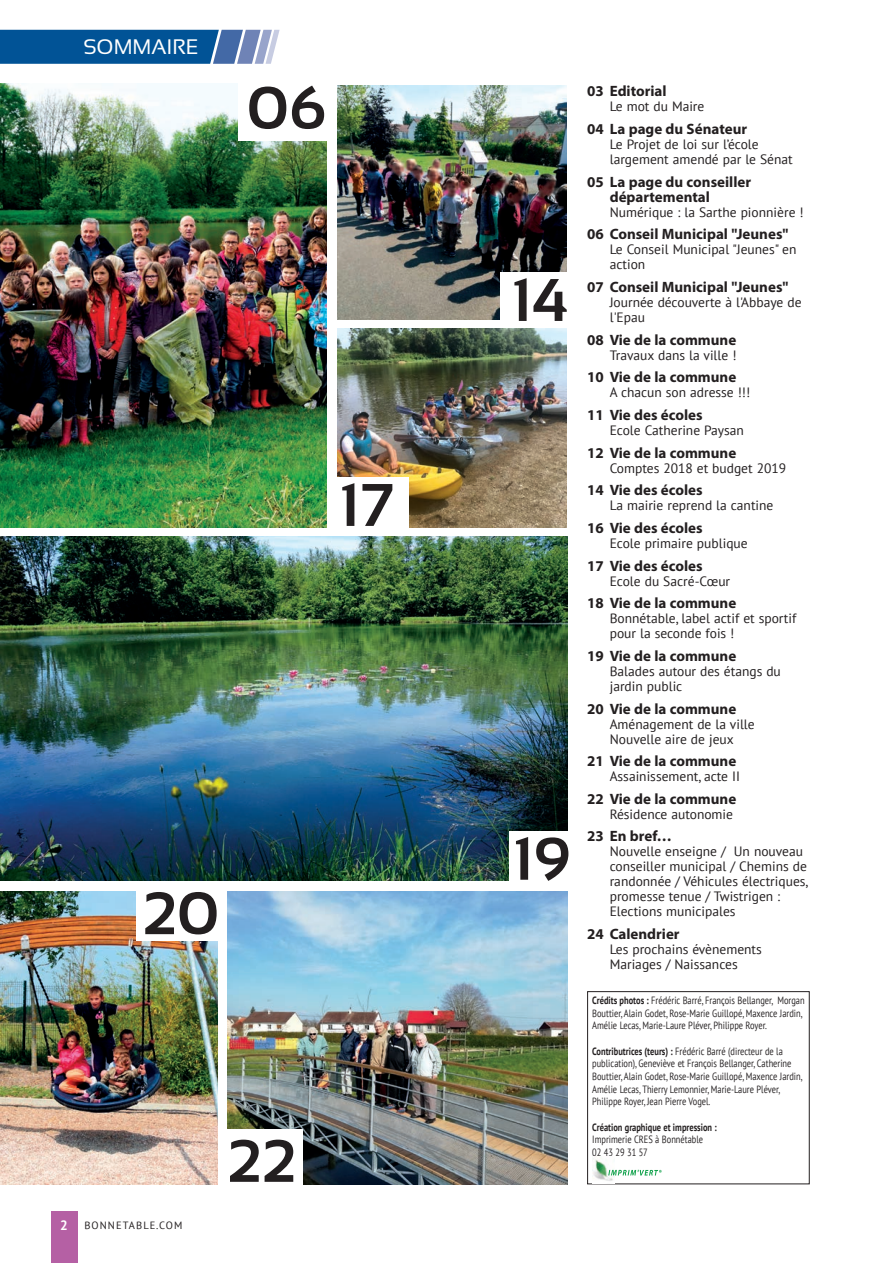
<style>
.page{position:relative;width:893px;height:1263px;background:#fff}
.page>*{position:absolute;margin:0;border:0;box-sizing:border-box;transform-origin:0 0}
.t1{font:700 60px "Sansation";color:#231f20}
.t2{font:21px "Sansation";color:#fff}
.t3{font:700 15px/15px "Myriad Pro";color:#231f20}
.t4{font:13.5px/15px "PT Sans";color:#231f20}
.t5{font:700 13.5px "PT Sans";color:#fff}
.Body_paragraph{font:10.5px/12.6px "PT Sans";color:#231f20;scale:.8 1}
.Body_paragraph-2{font:700 10.5px/12.6px "PT Sans";color:#231f20;scale:.8 1}
.Body_paragraph-3{font:10.5px "PT Sans";letter-spacing:.1em;color:#231f20}
.s1{font-weight:700}
.s2{font-weight:400}
</style>
<div class="page">
<div style="left:51px;top:1212px;width:26px;height:51px;background:#b560a4"></div>
<svg style="left:0;top:30px;width:280px;height:34px;background:#2366a2"></svg>
<img style="left:0;top:84px;width:326px;height:443px">
<img style="left:227px;top:891px;width:340px;height:293px">
<img style="left:0;top:891px;width:217px;height:293px">
<img style="left:0;top:536px;width:567px;height:345px">
<img style="left:338px;top:85px;width:229px;height:235px">
<img style="left:338px;top:329px;width:229px;height:198px">
<div style="left:238px;top:80px;width:94px;height:60px;background:#fff"></div>
<div style="left:331px;top:477px;width:77px;height:55px;background:#fff"></div>
<div style="left:137px;top:885px;width:88px;height:56px;background:#fff"></div>
<div style="left:222px;top:1130px;width:81px;height:55px;background:#fff"></div>
<div style="left:501px;top:272px;width:75px;height:55px;background:#fff"></div>
<div style="left:509px;top:831px;width:58px;height:56px;background:#fff"></div>
<div style="left:587px;top:991px;width:223px;height:193px;border:1px solid #231f20"></div>
<img style="left:592px;top:1158px;width:23px;height:25px">
<svg style="left:608px;top:1170px;width:54px;height:5px"></svg>
<p class="t2" style="left:83px;top:35px;width:117px">SOMMAIRE</p>
<p class="t1" style="left:247px;top:74px;width:80px">06</p>
<p class="t1" style="left:339px;top:472px;width:56px">17</p>
<p class="t1" style="left:142px;top:880px;width:78px">20</p>
<p class="t5" style="left:60px;top:1216px;width:9px">2</p>
<p class="Body_paragraph-3" style="left:84px;top:1218px;width:100px">BONNETABLE.COM</p>
<p class="t1" style="left:227px;top:1127px;width:71px">22</p>
<p class="t1" style="left:511px;top:267px;width:57px">14</p>
<p class="t1" style="left:513px;top:825px;width:59px">19</p>
<p class="t3" style="left:587px;top:83px;width:81px">03 Editorial</p>
<p class="t4" style="left:610px;top:99px;width:96px">Le mot du Maire</p>
<p class="t3" style="left:587px;top:121px;width:161px">04 La page du Sénateur</p>
<p class="t4" style="left:610px;top:136px;width:185px">Le Projet de loi sur l’école largement amendé par le Sénat</p>
<p class="t3" style="left:610px;top:174px;width:143px;text-indent:-22px">05 La page du conseiller départemental</p>
<p class="t4" style="left:610px;top:204px;width:195px">Numérique : la Sarthe pionnière !</p>
<p class="t3" style="left:587px;top:226px;width:203px">06 Conseil Municipal "Jeunes"</p>
<p class="t4" style="left:610px;top:242px;width:188px">Le Conseil Municipal "Jeunes" en action</p>
<p class="t3" style="left:587px;top:279px;width:203px">07 Conseil Municipal "Jeunes"</p>
<p class="t4" style="left:610px;top:294px;width:193px">Journée découverte à l'Abbaye de l'Epau</p>
<p class="t3" style="left:587px;top:331px;width:151px">08 Vie de la commune</p>
<p class="t4" style="left:610px;top:347px;width:128px">Travaux dans la ville !</p>
<p class="t3" style="left:587px;top:369px;width:151px">10 Vie de la commune</p>
<p class="t4" style="left:610px;top:385px;width:142px">A chacun son adresse !!!</p>
<p class="t3" style="left:587px;top:407px;width:117px">11 Vie des écoles</p>
<p class="t4" style="left:610px;top:422px;width:136px">Ecole Catherine Paysan</p>
<p class="t3" style="left:587px;top:444px;width:151px">12 Vie de la commune</p>
<p class="t4" style="left:610px;top:460px;width:178px">Comptes 2018 et budget 2019</p>
<p class="t3" style="left:587px;top:482px;width:117px">14 Vie des écoles</p>
<p class="t4" style="left:610px;top:498px;width:165px">La mairie reprend la cantine</p>
<p class="t3" style="left:587px;top:520px;width:117px">16 Vie des écoles</p>
<p class="t4" style="left:610px;top:535px;width:140px">Ecole primaire publique</p>
<p class="t3" style="left:587px;top:557px;width:117px">17 Vie des écoles</p>
<p class="t4" style="left:610px;top:573px;width:122px">Ecole du Sacré-Cœur</p>
<p class="t3" style="left:587px;top:595px;width:151px">18 Vie de la commune</p>
<p class="t4" style="left:610px;top:611px;width:188px">Bonnétable, label actif et sportif pour la seconde fois !</p>
<p class="t3" style="left:587px;top:648px;width:151px">19 Vie de la commune</p>
<p class="t4" style="left:610px;top:663px;width:173px">Balades autour des étangs du jardin public</p>
<p class="t3" style="left:587px;top:700px;width:151px">20 Vie de la commune</p>
<p class="t4" style="left:610px;top:716px;width:147px">Aménagement de la ville<br>Nouvelle aire de jeux</p>
<p class="t3" style="left:587px;top:753px;width:151px">21 Vie de la commune</p>
<p class="t4" style="left:610px;top:769px;width:132px">Assainissement, acte II</p>
<p class="t3" style="left:587px;top:791px;width:151px">22 Vie de la commune</p>
<p class="t4" style="left:610px;top:806px;width:125px">Résidence autonomie</p>
<p class="t3" style="left:587px;top:828px;width:86px">23 En bref…</p>
<p class="t4" style="left:610px;top:844px;width:200px">Nouvelle enseigne / Un nouveau conseiller municipal / Chemins de randonnée / Véhicules électriques, promesse tenue / Twistrigen :<br>Elections municipales</p>
<p class="t3" style="left:587px;top:926px;width:94px">24 Calendrier</p>
<p class="t4" style="left:610px;top:941px;width:154px">Les prochains évènements<br>Mariages / Naissances</p>
<p class="Body_paragraph" style="left:592px;top:994px;width:267px"><span class="s1">Crédits photos :</span> Frédéric Barré, François Bellanger, Morgan<br>Bouttier, Alain Godet, Rose-Marie Guillopé, Maxence Jardin,<br>Amélie Lecas, Marie-Laure Pléver, Philippe Royer.</p>
<p class="Body_paragraph" style="left:592px;top:1044px;width:264px"><span class="s1">Contributrices (teurs) :</span> Frédéric Barré (directeur de la publication), Geneviève et François Bellanger, Catherine Bouttier, Alain Godet, Rose-Marie Guillopé, Maxence Jardin, Amélie Lecas, Thierry Lemonnier, Marie-Laure Pléver, Philippe Royer, Jean Pierre Vogel.</p>
<p class="Body_paragraph-2" style="left:592px;top:1120px;width:157px">Création graphique et impression :<br><span class="s2">Imprimerie CRES à Bonnétable</span></p>
<p class="Body_paragraph" style="left:592px;top:1146px;width:71px">02 43 29 31 57</p>
</div>
